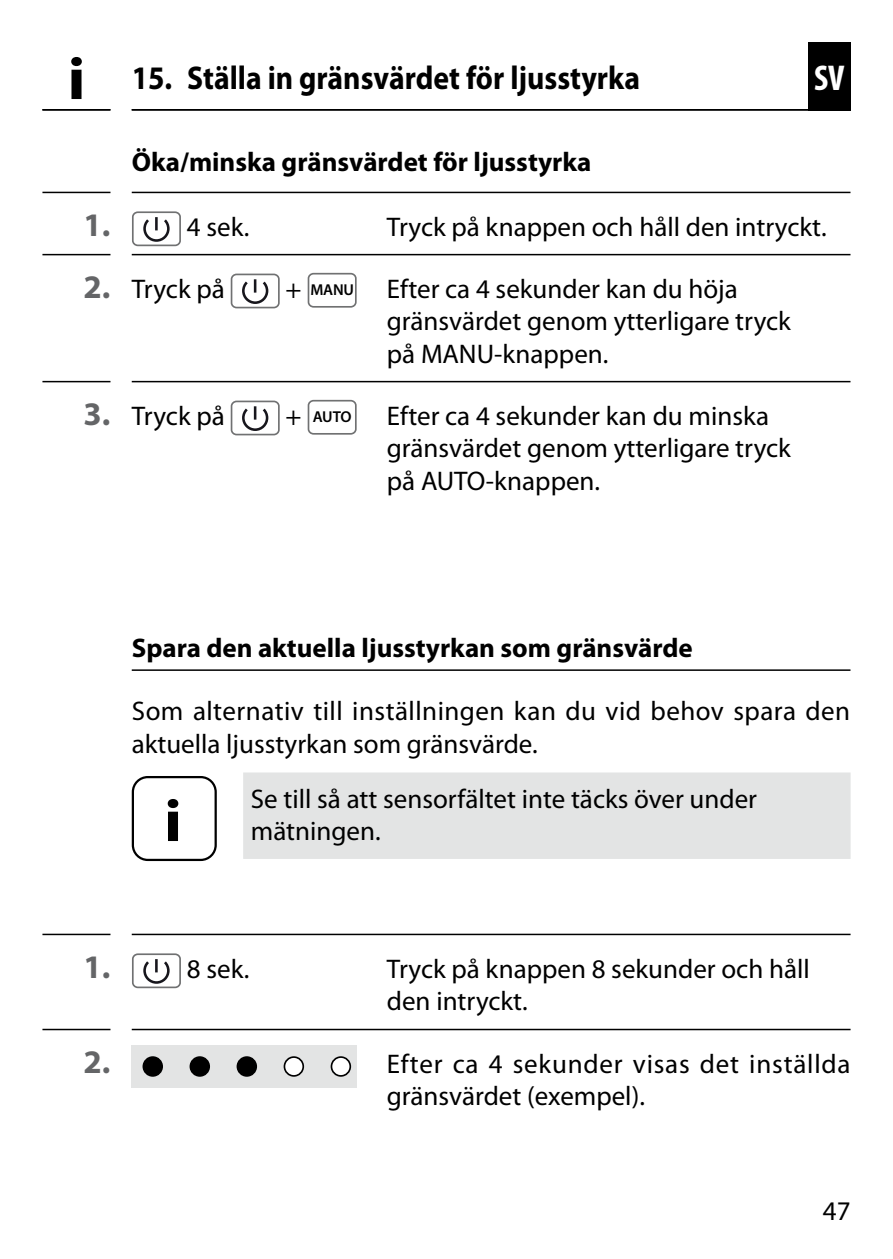
<style>
.page{position:relative;width:893px;height:1259px;background:#fff}
.page>*{position:absolute;margin:0;border:0;box-sizing:border-box;transform-origin:0 0}
.INFO-Icon{font:700 60px "Myriad Pro";color:#000;scale:1.1 1}
.t1{font:700 condensed 36px "Myriad Pro";color:#fff}
.Kapitel_ab_2_-_DE{font:700 33px "Myriad Pro";color:#000;scale:.9 1}
.t2{font:700 33px "Myriad Pro";color:#646567}
.Fließtext_-_DE{font:27px/32.4px "Myriad Pro";color:#000}
.Fließtext_-_DE-2{font:27px/32.4px "Myriad Pro";letter-spacing:.03em;color:#000}
.Nützliche_Infos_-_DE{font:27px/32.4px "Myriad Pro";color:#000}
.Untertitel_mit_Linie{font:700 27px "Myriad Pro";color:#000}
.Untertitel_-_DE{font:700 27px "Myriad Pro";color:#000}
.t3{font:600 15.9px "Myriad Pro";letter-spacing:-.015em;color:#000}
.s1{font-weight:700;font-size:33px;color:#646567}
</style>
<div class="page">
<div style="left:808px;top:42px;width:42px;height:69px;background:#000"></div>
<hr style="left:132px;top:109px;width:718px;height:2px;background:#000">
<hr style="left:42px;top:109px;width:68px;height:2px;background:#000">
<svg style="left:42px;top:192px;width:808px;height:1px"></svg>
<svg style="left:42px;top:254px;width:808px;height:1px"></svg>
<svg style="left:42px;top:381px;width:808px;height:1px"></svg>
<div style="left:132px;top:211px;width:49px;height:35px;border:2px solid #707172;border-radius:5px"></div>
<svg style="left:143px;top:217px;width:27px;height:25px"></svg>
<div style="left:231px;top:274px;width:49px;height:34px;border:2px solid #707172;border-radius:5px"></div>
<svg style="left:242px;top:279px;width:27px;height:25px"></svg>
<div style="left:308px;top:273px;width:49px;height:35px;border:2px solid #707172;border-radius:5px"></div>
<div style="left:231px;top:400px;width:49px;height:35px;border:2px solid #707172;border-radius:5px"></div>
<svg style="left:242px;top:406px;width:27px;height:25px"></svg>
<div style="left:308px;top:400px;width:49px;height:35px;border:2px solid #707172;border-radius:5px"></div>
<hr style="left:132px;top:669px;width:718px;height:2px;background:#000">
<div style="left:243px;top:772px;width:608px;height:87px;background:#e3e4e4"></div>
<div style="left:132px;top:776px;width:85px;height:85px;border:2px solid #000;border-radius:15px"></div>
<svg style="left:42px;top:933px;width:809px;height:2px;background:#5c5c5c"></svg>
<svg style="left:42px;top:1028px;width:809px;height:2px;background:#666"></svg>
<div style="left:132px;top:953px;width:49px;height:35px;border:2px solid #707172;border-radius:5px"></div>
<svg style="left:143px;top:959px;width:27px;height:25px"></svg>
<div style="left:132px;top:1045px;width:225px;height:42px;background:#e3e4e4"></div>
<div style="left:331px;top:1057px;width:19px;height:19px;background:#fff;border-radius:50%"></div>
<div style="left:331px;top:1056px;width:20px;height:20px;border:2px solid #000;border-radius:50%"></div>
<div style="left:284px;top:1057px;width:19px;height:19px;background:#fff;border-radius:50%"></div>
<div style="left:284px;top:1056px;width:20px;height:20px;border:2px solid #000;border-radius:50%"></div>
<div style="left:237px;top:1057px;width:19px;height:19px;background:#000;border-radius:50%"></div>
<div style="left:237px;top:1056px;width:20px;height:20px;border:2px solid #000;border-radius:50%"></div>
<div style="left:190px;top:1057px;width:19px;height:19px;background:#000;border-radius:50%"></div>
<div style="left:190px;top:1056px;width:20px;height:20px;border:2px solid #000;border-radius:50%"></div>
<div style="left:143px;top:1057px;width:19px;height:19px;background:#000;border-radius:50%"></div>
<div style="left:143px;top:1056px;width:20px;height:20px;border:2px solid #000;border-radius:50%"></div>
<p class="INFO-Icon" style="left:67px;top:45px;width:18px">i</p>
<p class="Kapitel_ab_2_-_DE" style="left:132px;top:59px;width:566px">15. Ställa in gränsvärdet för ljusstyrka</p>
<p class="Untertitel_-_DE" style="left:132px;top:146px;width:461px">Öka/minska gränsvärdet för ljusstyrka</p>
<h2 class="t1" style="left:814px;top:58px;width:32px">SV</h2>
<p class="t2" style="left:84px;top:206px;width:28px">1.</p>
<p class="Fließtext_-_DE" style="left:187px;top:211px;width:64px">4 sek.</p>
<p class="Fließtext_-_DE" style="left:387px;top:211px;width:441px">Tryck på knappen och håll den intryckt.</p>
<p class="Fließtext_-_DE" style="left:84px;top:273px;width:143px"><span class="s1">2.</span> Tryck på</p>
<p class="Fließtext_-_DE" style="left:286px;top:273px;width:18px">+</p>
<p class="t3" style="left:310px;top:279px;width:45px">MANU</p>
<p class="Fließtext_-_DE" style="left:387px;top:273px;width:405px">Efter ca 4 sekunder kan du höja gränsvärdet genom ytterligare tryck på MANU-knappen.</p>
<p class="Fließtext_-_DE" style="left:84px;top:400px;width:143px"><span class="s1">3.</span> Tryck på</p>
<p class="Fließtext_-_DE" style="left:286px;top:400px;width:18px">+</p>
<p class="t3" style="left:313px;top:406px;width:40px">AUTO</p>
<p class="Fließtext_-_DE" style="left:387px;top:400px;width:405px">Efter ca 4 sekunder kan du minska gränsvärdet genom ytterligare tryck på AUTO-knappen.</p>
<p class="Untertitel_mit_Linie" style="left:132px;top:633px;width:563px">Spara den aktuella ljusstyrkan som gränsvärde</p>
<p class="Fließtext_-_DE" style="left:132px;top:695px;width:720px">Som alternativ till inställningen kan du vid behov spara den aktuella ljusstyrkan som gränsvärde.</p>
<p class="INFO-Icon" style="left:164px;top:787px;width:18px">i</p>
<p class="Nützliche_Infos_-_DE" style="left:251px;top:783px;width:508px">Se till så att sensorfältet inte täcks över under mätningen.</p>
<p class="t2" style="left:84px;top:948px;width:28px">1.</p>
<p class="Fließtext_-_DE" style="left:187px;top:953px;width:64px">8 sek.</p>
<p class="Fließtext_-_DE" style="left:387px;top:953px;width:424px">Tryck på knappen 8 sekunder och håll den intryckt.</p>
<p class="t2" style="left:84px;top:1043px;width:28px">2.</p>
<p class="Fließtext_-_DE-2" style="left:387px;top:1048px;width:465px">Efter ca 4 sekunder visas det inställda gränsvärdet (exempel).</p>
<p class="Fließtext_-_DE" style="left:823px;top:1195px;width:29px">47</p>
</div>
